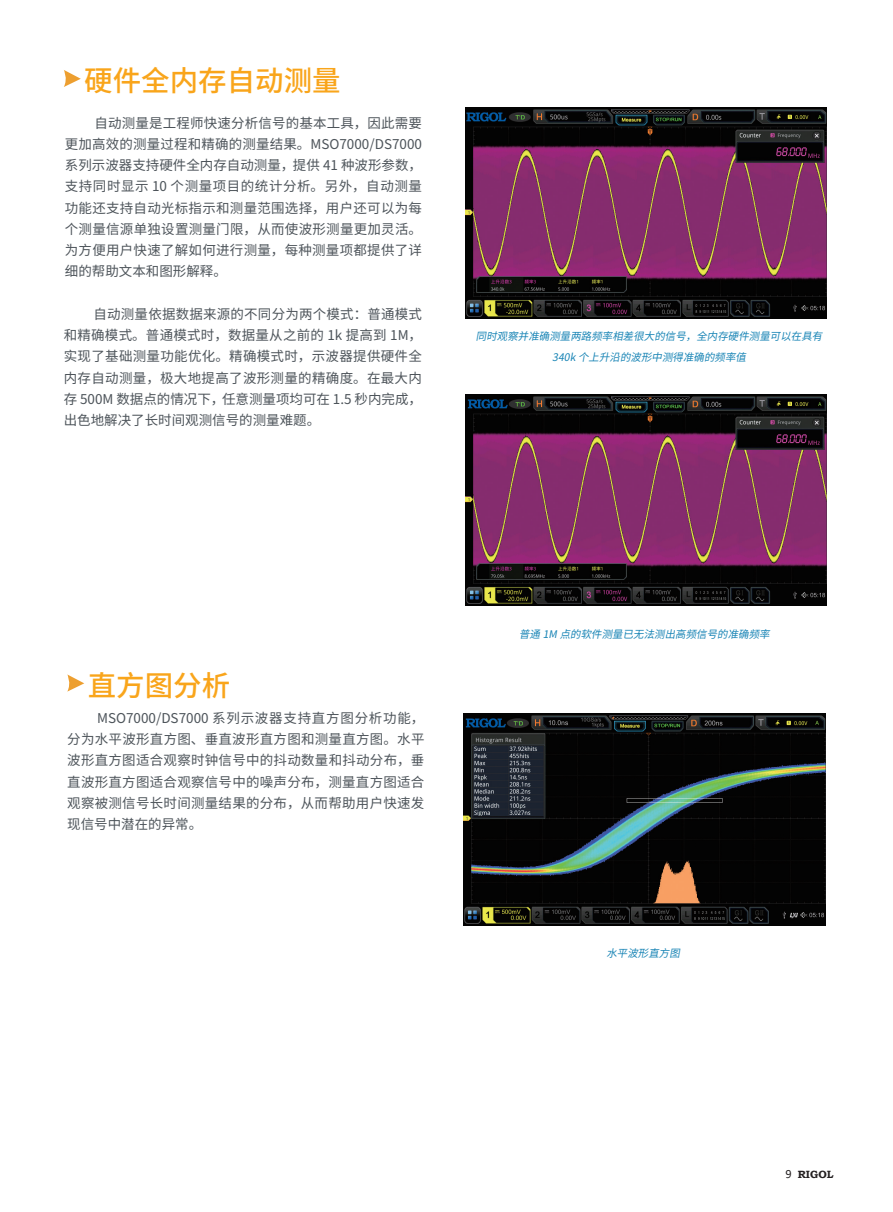
<style>
.page{position:relative;width:893px;height:1212px;background:#fff}
.page>*{position:absolute;margin:0;border:0;box-sizing:border-box;transform-origin:0 0}
.t1{font:500 28.5px "Noto Sans Hans";color:#f9a51b}
.t2{font:13.5px/21.3px "Noto Sans Hans";letter-spacing:.02em;color:#4d545a;text-align:justify}
.t3{font:italic 10.5px/21.3px "Noto Sans Hans";color:#1884b5;text-align:center}
.t4{font:700 10.5px "Bookman Old Style";color:#231f20}
.s1{font-family:"Microsoft Ya Hei";font-weight:400}
</style>
<div class="page">
<img style="left:465px;top:107px;width:362px;height:212px">
<img style="left:465px;top:394px;width:362px;height:212px">
<svg style="left:64px;top:70px;width:17px;height:17px"></svg>
<img style="left:464px;top:714px;width:361px;height:211px">
<svg style="left:67px;top:674px;width:17px;height:18px"></svg>
<h1 class="t1" style="left:84px;top:64px;width:258px">硬件全内存自动测量</h1>
<p class="t2" style="left:65px;top:112px;width:359px;text-indent:30px">自动测量是工程师快速分析信号的基本工具，因此需要更加高效的测量过程和精确的测量结果。MSO7000/DS7000系列示波器支持硬件全内存自动测量，提供 41 种波形参数，支持同时显示 10 个测量项目的统计分析。另外，自动测量功能还支持自动光标指示和测量范围选择，用户还可以为每个测量信源单独设置测量门限，从而使波形测量更加灵活。为方便用户快速了解如何进行测量，每种测量项都提供了详细的帮助文本和图形解释。</p>
<p class="t2" style="left:64px;top:304px;width:360px;text-indent:30px">自动测量依据数据来源的不同分为两个模式：普通模式和精确模式。普通模式时，数据量从之前的 1k 提高到 1M，实现了基础测量功能优化。精确模式时，示波器提供硬件全内存自动测量，极大地提高了波形测量的精确度。在最大内存 500M 数据点的情况下，任意测量项均可在 1.5 秒内完成，出色地解决了长时间观测信号的测量难题。</p>
<p class="t3" style="left:476px;top:326px;width:353px">同时观察并准确测量两路频率相差很大的信号，全内存硬件测量可以在具有<br>340k 个上升沿的波形中测得准确的频率值</p>
<h1 class="t1" style="left:88px;top:669px;width:144px">直方图分析</h1>
<p class="t2" style="left:67px;top:708px;width:359px;text-indent:30px">MSO7000/DS7000 系列示波器支持直方图分析功能，分为水平波形直方图、垂直波形直方图和测量直方图。水平波形直方图适合观察时钟信号中的抖动数量和抖动分布，垂直波形直方图适合观察信号中的噪声分布，测量直方图适合观察被测信号长时间测量结果的分布，从而帮助用户快速发现信号中潜在的异常。</p>
<p class="t3" style="left:519px;top:624px;width:257px">普通 1M 点的软件测量已无法测出高频信号的准确频率</p>
<p class="t3" style="left:606px;top:942px;width:80px">水平波形直方图</p>
<p class="t4" style="left:785px;top:1167px;width:50px"><span class="s1">9</span> RIGOL</p>
</div>
